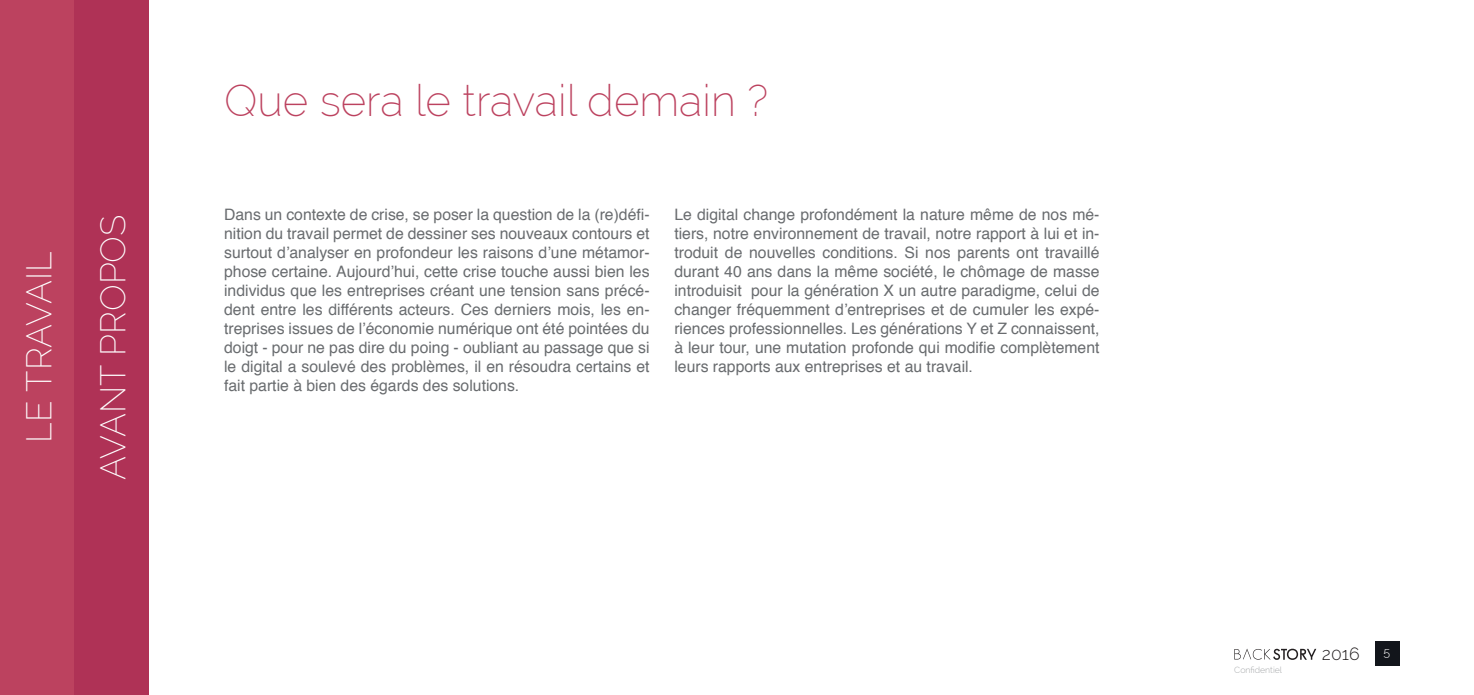
<style>
.page{position:relative;width:1474px;height:695px;background:#fff}
.page>*{position:absolute;margin:0;border:0;box-sizing:border-box;transform-origin:0 0}
.t1{font:200 43.75px "Raleway";color:#bc425f}
.t2{font:200 35px "Raleway";color:#fff}
.t3{font:300 17.5px "Raleway";color:#231f20}
.t4{font:15.75px/18.9px "Helvetica";color:#696c6f;text-align:justify}
.t5{font:300 12.25px "Raleway";color:#fff}
.t6{font:300 8.75px "Raleway";color:#a6a9aa}
</style>
<div class="page">
<div style="left:1375px;top:641px;width:24px;height:24px;background:#12151b"></div>
<svg style="left:1234px;top:648px;width:82px;height:11px"></svg>
<div style="left:0;top:0;width:75px;height:694px;background:#bc425f"></div>
<div style="left:74px;top:0;width:75px;height:694px;background:#af3256"></div>
<h2 class="t2" style="left:19px;top:442px;width:192px;rotate:-90deg">LE TRAVAIL</h2>
<h2 class="t2" style="left:93px;top:480px;width:267px;rotate:-90deg">AVANT PROPOS</h2>
<h1 class="t1" style="left:224px;top:74px;width:545px">Que sera le travail demain ?</h1>
<p class="t4" style="left:224px;top:206px;width:427px">Dans un contexte de crise, se poser la question de la (re)défi&shy;nition du travail permet de dessiner ses nouveaux contours et surtout d’analyser en profondeur les raisons d’une métamor&shy;phose certaine. Aujourd’hui, cette crise touche aussi bien les individus que les entreprises créant une tension sans précé&shy;dent entre les différents acteurs. Ces derniers mois, les en&shy;treprises issues de l’économie numérique ont été pointées du doigt - pour ne pas dire du poing - oubliant au passage que si le digital a soulevé des problèmes, il en résoudra certains et fait partie à bien des égards des solutions.</p>
<p class="t4" style="left:674px;top:206px;width:426px">Le digital change profondément la nature même de nos mé&shy;tiers, notre environnement de travail, notre rapport à lui et in&shy;troduit de nouvelles conditions. Si nos parents ont travaillé durant 40 ans dans la même société, le chômage de masse introduisit pour la génération X un autre paradigme, celui de changer fréquemment d’entreprises et de cumuler les expé&shy;riences professionnelles. Les générations Y et Z connaissent, à leur tour, une mutation profonde qui modifie complètement leurs rapports aux entreprises et au travail.</p>
<p class="t6" style="left:1234px;top:665px;width:49px">Confidentiel</p>
<p class="t3" style="left:1321px;top:643px;width:39px">2016</p>
<p class="t5" style="left:1383px;top:644px;width:8px">5</p>
</div>
